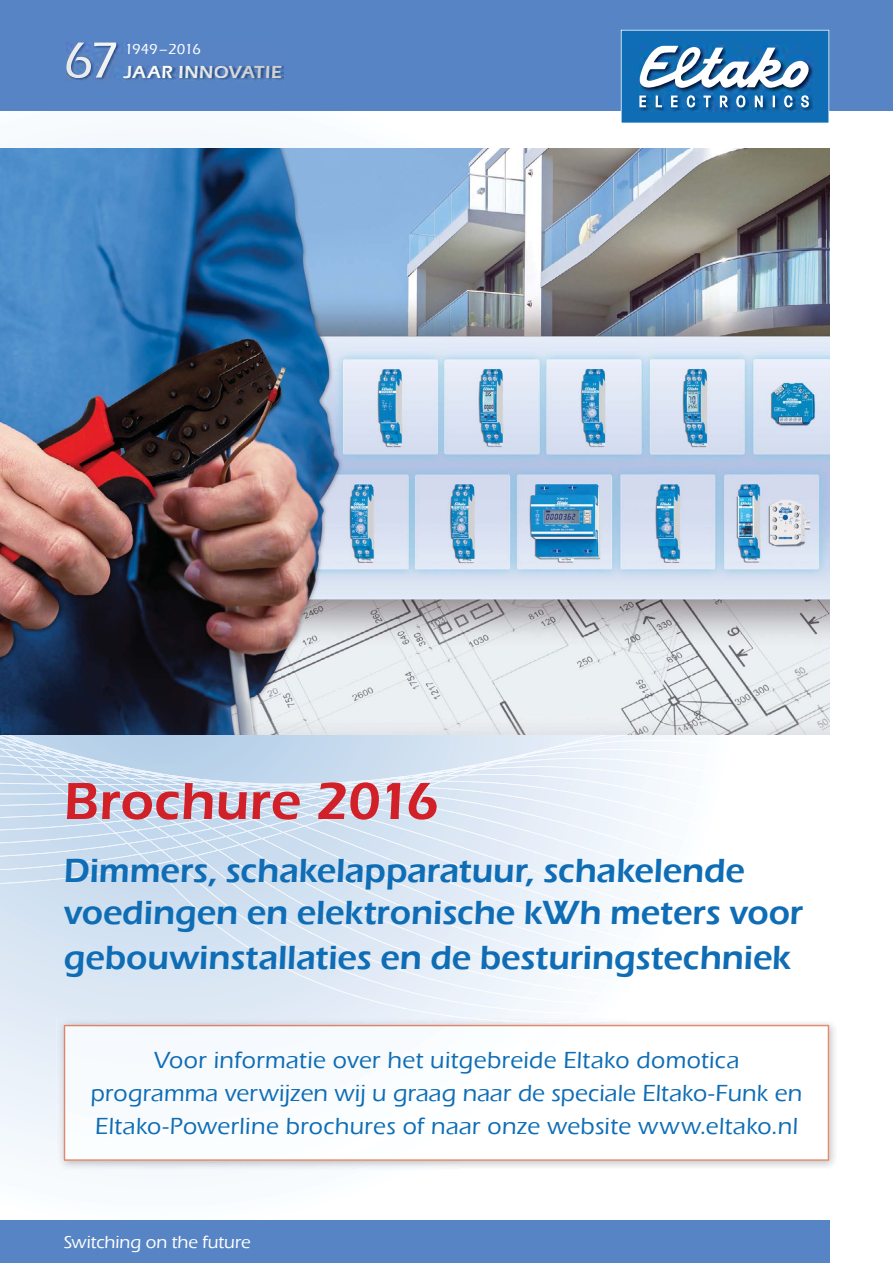
<style>
.page{position:relative;width:893px;height:1263px;background:#fff}
.page>*{position:absolute;margin:0;border:0;box-sizing:border-box;transform-origin:0 0}
.t1{font:600 54px "Eras ITC";color:#d12027}
.t2{font:600 34.5px/42px "Eras ITC";color:#0e6db5}
.t3{font:500 24px/33px "Eras ITC";letter-spacing:.01em;color:#0e6db5;text-align:center}
.t4{font:500 18px "Eras ITC";color:#fff}
.t5{font:600 18px "Eras ITC";letter-spacing:.03em;color:#e8e8e9}
.t6{font:600 18px "Eras ITC";letter-spacing:.03em;color:#f5f6f6}
.t7{font:500 15px "Eras ITC";letter-spacing:-.03em;color:#fff}
.s1{color:#fcfcfc}
.s2{color:#f0f1f1}
.s3{color:#eaebec}
.s4{color:#dedfe1}
.s5{color:#d8d9db}
.s6{color:#d3d4d6}
.s7{color:#cecfd1}
.s8{color:#cfd0d2}
.s9{color:#e1e2e3}
.s10{color:#dfe0e1}
.s11{color:#e3e4e5}
.s12{color:#eeeff0}
.s13{color:#f3f4f4}
</style>
<div class="page">
<svg style="left:0;top:1023px;width:830px;height:240px"></svg>
<svg style="left:0;top:734px;width:767px;height:284px"></svg>
<div style="left:0;top:0;width:893px;height:111px;background:#5684c4"></div>
<svg style="left:621px;top:30px;width:208px;height:93px;background:#4487bc"></svg>
<img style="left:57px;top:1018px;width:778px;height:153px">
<img style="left:464px;top:1018px;width:185px;height:5px">
<svg style="left:64px;top:1025px;width:765px;height:136px"></svg>
<div style="left:0;top:1220px;width:829px;height:43px;background:#5684c4"></div>
<img style="left:0;top:149px;width:829px;height:585px">
<img style="left:66px;top:66px;width:218px;height:15px">
<svg style="left:66px;top:43px;width:53px;height:35px"></svg>
<p class="t7" style="left:124px;top:41px;width:78px">1949–2016</p>
<p class="t7" style="left:192px;top:41px;width:10px">4</p>
<p class="t6" style="left:124px;top:61px;width:160px">JA<span class="s1">AR</span> <span class="s2">I</span><span class="s3">NN</span><span class="s4">O</span><span class="s5">V</span><span class="s6">A</span><span class="s7">T</span><span class="s8">IE</span></p>
<p class="t5" style="left:128px;top:61px;width:160px">JA<span class="s9">AR</span> <span class="s10">I</span><span class="s11">NN</span><span class="s3">OV</span><span class="s12">AT</span><span class="s13">IE</span></p>
<h1 class="t1" style="left:64px;top:771px;width:377px">Brochure 2016</h1>
<h2 class="t2" style="left:64px;top:850px;width:741px">Dimmers, schakelapparatuur, schakelende voedingen en elektronische kWh meters voor</h2>
<h2 class="t2" style="left:64px;top:937px;width:729px">gebouwinstallaties en de besturingstechniek</h2>
<p class="t3" style="left:91px;top:1044px;width:713px">Voor informatie over het uitgebreide Eltako domotica programma verwijzen wij u graag naar de speciale Eltako-Funk en<br>Eltako-Powerline brochures of naar onze website www.eltako.nl</p>
<p class="t4" style="left:64px;top:1232px;width:188px">Switching on the future</p>
</div>
